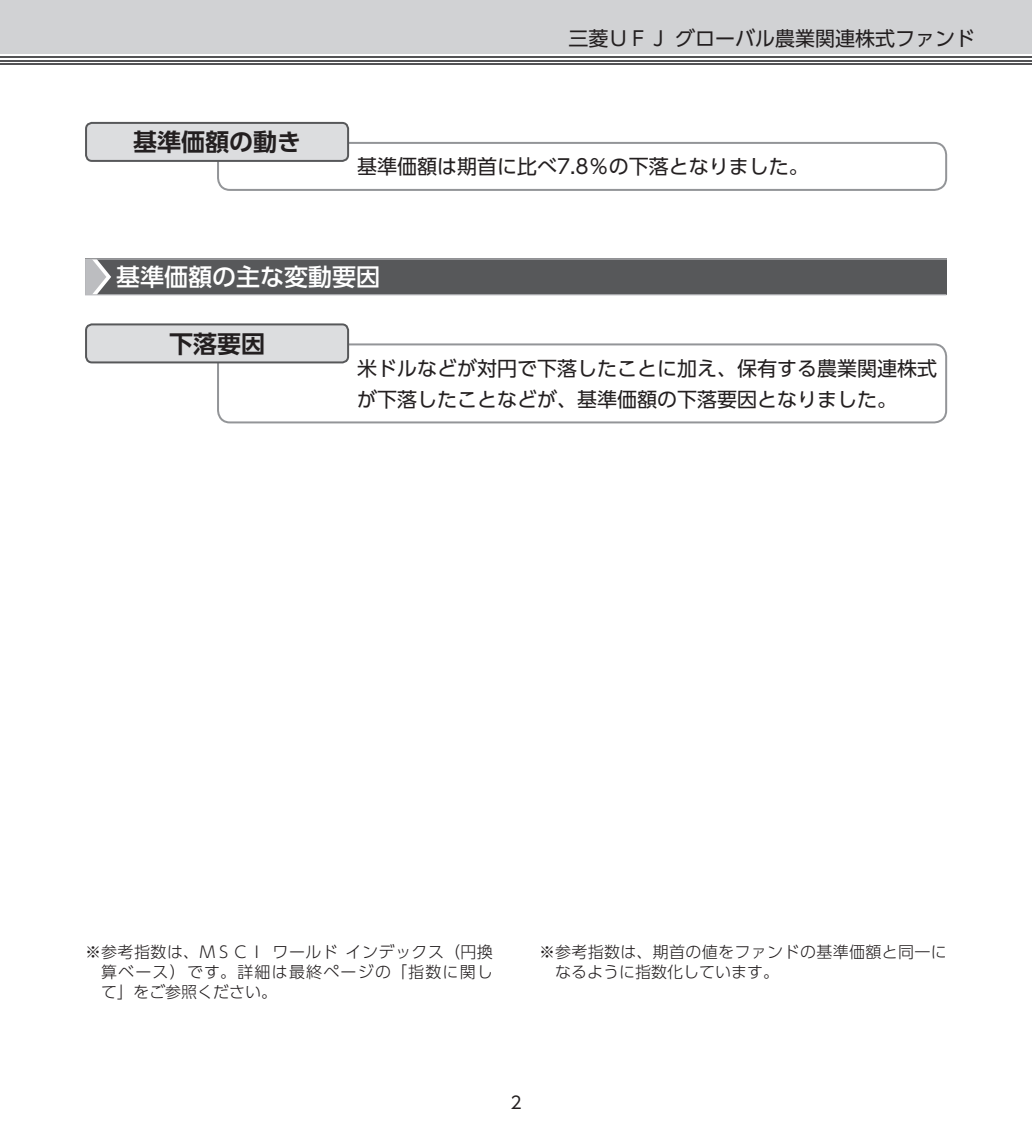
<style>
.page{position:relative;width:1032px;height:1134px;background:#fff}
.page>*{position:absolute;margin:0;border:0;box-sizing:border-box;transform-origin:0 0}
.t1{font:24px "UD Shin Go Pro Medium 90 msp RKSJ H";color:#fff}
.t2{font:24px "UD Shin Go Pro De Bold 90 msp RKSJ H";color:#231f20}
.t3{font:20px/31px "UD Shin Go Pro Regular 90 msp RKSJ H";color:#231f20}
.t4{font:17px "UD Shin Go Pro Regular 90 msp RKSJ H";color:#231f20}
.t5{font:16px/20px "UD Shin Go Pro Light 90 msp RKSJ H";letter-spacing:.02em;color:#231f20;text-align:justify}
</style>
<div class="page">
<div style="left:0;top:0;width:1032px;height:54px;background:#d1d2d4"></div>
<hr style="left:0;top:63px;width:1032px;height:2px;background:#535355">
<hr style="left:0;top:60px;width:1032px;height:1px;background:#535355">
<hr style="left:0;top:56px;width:1032px;height:2px;background:#535355">
<div style="left:85px;top:259px;width:862px;height:36px;background:#57585a"></div>
<hr style="left:85px;top:294px;width:861px;height:1px;background:#bcbdc0">
<hr style="left:85px;top:258px;width:862px;height:2px;background:#bcbdc0">
<svg style="left:85px;top:259px;width:26px;height:36px"></svg>
<div style="left:217px;top:142px;width:730px;height:49px;border:2px solid #939598;border-radius:12px"></div>
<div style="left:86px;top:123px;width:262px;height:38px;background:#dcdddf;border-radius:6px"></div>
<div style="left:85px;top:122px;width:264px;height:40px;border:2px solid #57585a;border-radius:6px"></div>
<div style="left:217px;top:343px;width:730px;height:80px;border:2px solid #939598;border-radius:12px"></div>
<div style="left:86px;top:324px;width:262px;height:38px;background:#dcdddf;border-radius:6px"></div>
<div style="left:85px;top:323px;width:264px;height:40px;border:2px solid #57585a;border-radius:6px"></div>
<p class="t2" style="left:133px;top:133px;width:170px">基準価額の動き</p>
<p class="t3" style="left:568px;top:26px;width:408px">三菱ＵＦＪ グローバル農業関連株式ファンド</p>
<p class="t3" style="left:357px;top:154px;width:453px">基準価額は期首に比べ7.8％の下落となりました。</p>
<p class="t1" style="left:116px;top:268px;width:266px">基準価額の主な変動要因</p>
<p class="t2" style="left:169px;top:334px;width:98px">下落要因</p>
<p class="t3" style="left:357px;top:355px;width:581px">米ドルなどが対円で下落したことに加え、保有する農業関連株式が下落したことなどが、基準価額の下落要因となりました。</p>
<p class="t5" style="left:101px;top:944px;width:393px;text-indent:-16px">※ 参考指数は、ＭＳＣＩ ワールド インデックス（円換算ベース）です。詳細は最終ページの「指数に関して」をご参照ください。</p>
<p class="t5" style="left:555px;top:944px;width:393px;text-indent:-16px">※ 参考指数は、期首の値をファンドの基準価額と同一になるように指数化しています。</p>
<p class="t4" style="left:510px;top:1096px;width:13px">2</p>
</div>
